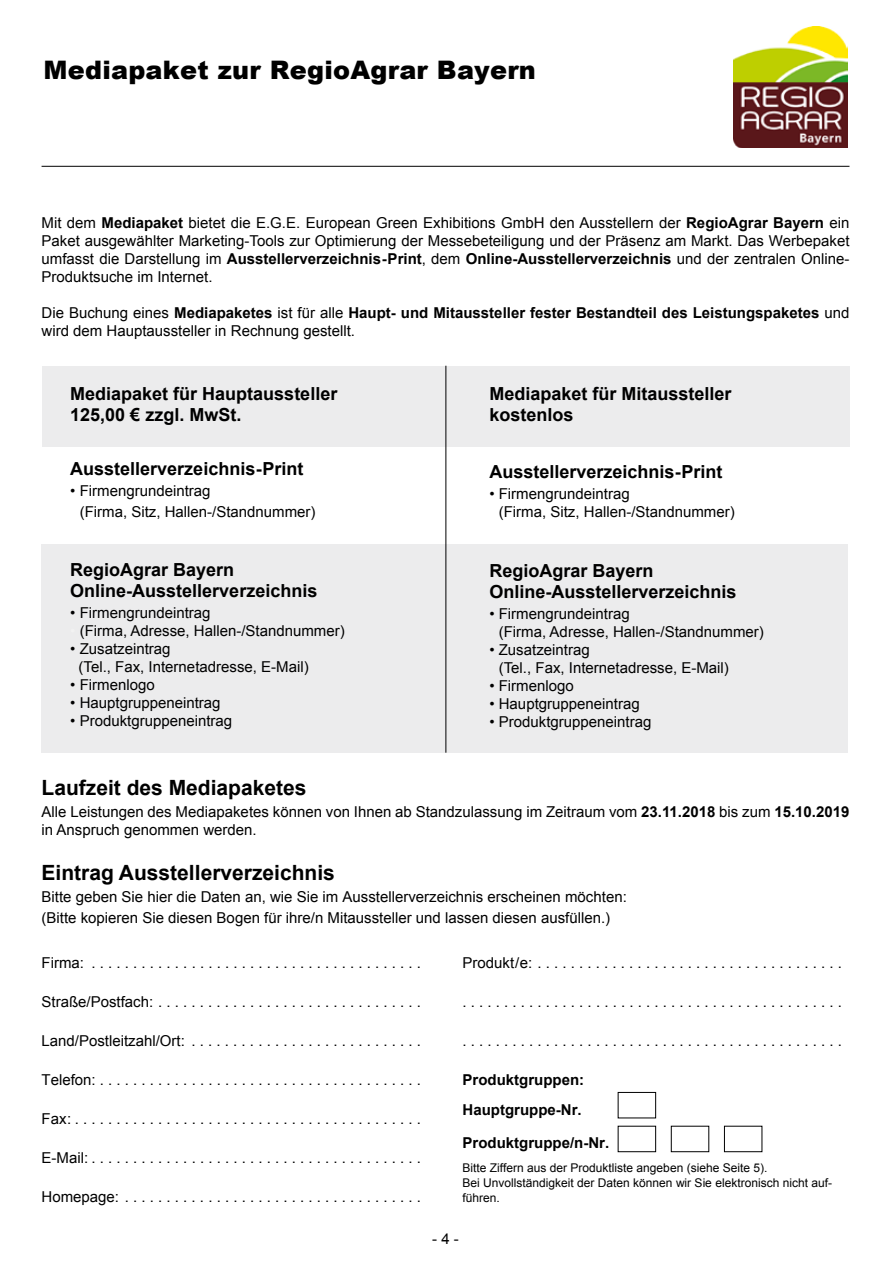
<style>
.page{position:relative;width:893px;height:1263px;background:#fff}
.page>*{position:absolute;margin:0;border:0;box-sizing:border-box;transform-origin:0 0}
.t1{font:900 25.5px "Arial";letter-spacing:.01em;color:#000}
.t2{font:700 21px "Arial";color:#000}
.t3{font:700 18px/21px "Arial";color:#000}
.t4{font:15px/18px "Arial";color:#000}
.t5{font:700 15px/18px "Arial";color:#000}
.t6{font:12px/15px "Arial";color:#000}
.s1{font-weight:700}
.s2{font-weight:400}
.s3{color:#fff}
.s4{color:#f2f2f2}
.s5{color:#ececed}
</style>
<div class="page">
<div style="left:42px;top:544px;width:806px;height:209px;background:#ececed"></div>
<div style="left:42px;top:366px;width:807px;height:80px;background:#ececed"></div>
<hr style="left:445px;top:366px;width:1px;height:387px;background:#000">
<hr style="left:42px;top:166px;width:807px;height:1px;background:#000">
<img style="left:734px;top:27px;width:113px;height:121px">
<div style="left:618px;top:1092px;width:38px;height:26px;border:1px solid #000"></div>
<div style="left:618px;top:1126px;width:38px;height:26px;border:1px solid #000"></div>
<div style="left:671px;top:1126px;width:38px;height:26px;border:1px solid #000"></div>
<div style="left:724px;top:1126px;width:38px;height:26px;border:1px solid #000"></div>
<h1 class="t1" style="left:43px;top:52px;width:494px">Mediapaket zur RegioAgrar Bayern</h1>
<p class="t4" style="left:42px;top:214px;width:809px;text-align:justify">Mit dem <span class="s1">Mediapaket</span> bietet die E .G .E . European Green Exhibitions GmbH den Ausstellern der <span class="s1">RegioAgrar Bayern</span> ein Paket ausgewählter Marketing-Tools zur Optimierung der Messebeteiligung und der Präsenz am Markt. Das Werbepaket umfasst die Darstellung im <span class="s1">Ausstellerverzeichnis-Print</span>, dem <span class="s1">Online-Ausstellerverzeichnis</span> und der zentralen Online-Produktsuche im Internet.</p>
<p class="t5" style="left:42px;top:304px;width:809px"><span class="s2">Die Buchung eines</span> Mediapaketes <span class="s2">ist für alle</span> Haupt- und Mitaussteller fester Bestandteil des Leistungspaketes <span class="s2">und wird dem Hauptaussteller in Rechnung gestellt .</span></p>
<p class="t3" style="left:70px;top:384px;width:269px">Mediapaket für Hauptaussteller<br>125,00 € zzgl. MwSt.</p>
<p class="t3" style="left:70px;top:459px;width:235px">Ausstellerverzeichnis-Print</p>
<p class="t4" style="left:70px;top:482px;width:142px">• Firmengrundeintrag</p>
<p class="t4" style="left:70px;top:503px;width:247px"><span class="s3">•</span> (Firma, Sitz, Hallen-/Standnummer)</p>
<p class="t3" style="left:70px;top:559px;width:249px">RegioAgrar Bayern<br>Online-Ausstellerverzeichnis</p>
<p class="t4" style="left:70px;top:603px;width:142px">• Firmengrundeintrag</p>
<p class="t4" style="left:70px;top:621px;width:276px"><span class="s4">•</span> (Firma, Adresse, Hallen-/Standnummer)</p>
<p class="t4" style="left:79px;top:639px;width:232px;text-indent:-8px">• Zusatzeintrag<br>(Tel., Fax, Internetadresse, E-Mail)</p>
<p class="t4" style="left:70px;top:675px;width:86px">• Firmenlogo</p>
<p class="t4" style="left:70px;top:693px;width:152px">• Hauptgruppeneintrag</p>
<p class="t4" style="left:70px;top:711px;width:163px">• Produktgruppeneintrag</p>
<p class="t3" style="left:489px;top:384px;width:244px">Mediapaket für Mitaussteller kostenlos</p>
<p class="t3" style="left:489px;top:462px;width:235px">Ausstellerverzeichnis-Print</p>
<p class="t4" style="left:489px;top:485px;width:142px">• Firmengrundeintrag</p>
<p class="t4" style="left:489px;top:503px;width:247px"><span class="s3">•</span> (Firma, Sitz, Hallen-/Standnummer)</p>
<p class="t3" style="left:489px;top:561px;width:249px">RegioAgrar Bayern<br>Online-Ausstellerverzeichnis</p>
<p class="t4" style="left:489px;top:605px;width:142px">• Firmengrundeintrag</p>
<p class="t4" style="left:489px;top:623px;width:276px"><span class="s5">•</span> (Firma, Adresse, Hallen-/Standnummer)</p>
<p class="t4" style="left:489px;top:641px;width:102px">• Zusatzeintrag</p>
<p class="t4" style="left:489px;top:659px;width:241px"><span class="s5">•</span> (Tel., Fax, Internetadresse, E-Mail)</p>
<p class="t4" style="left:489px;top:677px;width:86px">• Firmenlogo</p>
<p class="t4" style="left:489px;top:695px;width:152px">• Hauptgruppeneintrag</p>
<p class="t4" style="left:489px;top:713px;width:163px">• Produktgruppeneintrag</p>
<h2 class="t2" style="left:42px;top:773px;width:266px">Laufzeit des Mediapaketes</h2>
<p class="t4" style="left:42px;top:803px;width:809px">Alle Leistungen des Mediapaketes können von Ihnen ab Standzulassung im Zeitraum vom <span class="s1">23.11.2018</span> bis zum <span class="s1">15.10.2019 </span>in Anspruch genommen werden .</p>
<h2 class="t2" style="left:42px;top:858px;width:295px">Eintrag Ausstellerverzeichnis</h2>
<p class="t4" style="left:42px;top:886px;width:587px;line-height:21px">Bitte geben Sie hier die Daten an, wie Sie im Ausstellerverzeichnis erscheinen möchten: (Bitte kopieren Sie diesen Bogen für ihre/n Mitaussteller und lassen diesen ausfüllen.)</p>
<p class="t4" style="left:42px;top:954px;width:381px">Firma: . . . . . . . . . . . . . . . . . . . . . . . . . . . . . . . . . . . . . . . .</p>
<p class="t4" style="left:42px;top:993px;width:381px">Straße/Postfach: . . . . . . . . . . . . . . . . . . . . . . . . . . . . . . . .</p>
<p class="t4" style="left:42px;top:1032px;width:381px">Land/Postleitzahl/Ort: . . . . . . . . . . . . . . . . . . . . . . . . . . . .</p>
<p class="t4" style="left:42px;top:1071px;width:381px">Telefon: . . . . . . . . . . . . . . . . . . . . . . . . . . . . . . . . . . . . . . .</p>
<p class="t4" style="left:42px;top:1110px;width:381px">Fax: . . . . . . . . . . . . . . . . . . . . . . . . . . . . . . . . . . . . . . . . . .</p>
<p class="t4" style="left:42px;top:1149px;width:381px">E-Mail: . . . . . . . . . . . . . . . . . . . . . . . . . . . . . . . . . . . . . . . .</p>
<p class="t4" style="left:42px;top:1188px;width:381px">Homepage: . . . . . . . . . . . . . . . . . . . . . . . . . . . . . . . . . . . .</p>
<p class="t4" style="left:463px;top:954px;width:381px">Produkt/e: . . . . . . . . . . . . . . . . . . . . . . . . . . . . . . . . . . . . .</p>
<p class="t4" style="left:463px;top:993px;width:381px">. . . . . . . . . . . . . . . . . . . . . . . . . . . . . . . . . . . . . . . . . . . . . .</p>
<p class="t4" style="left:463px;top:1032px;width:381px">. . . . . . . . . . . . . . . . . . . . . . . . . . . . . . . . . . . . . . . . . . . . . .</p>
<p class="t5" style="left:463px;top:1065px;width:123px;line-height:30px">Produktgruppen:<br>Hauptgruppe-Nr.</p>
<p class="t5" style="left:463px;top:1134px;width:148px">Produktgruppe/n-Nr.</p>
<p class="t6" style="left:463px;top:1160px;width:371px">Bitte Ziffern aus der Produktliste angeben (siehe Seite 5).<br>Bei Unvollständigkeit der Daten können wir Sie elektronisch nicht auf&shy;führen.</p>
<p class="t4" style="left:432px;top:1230px;width:28px">- 4 -</p>
</div>
